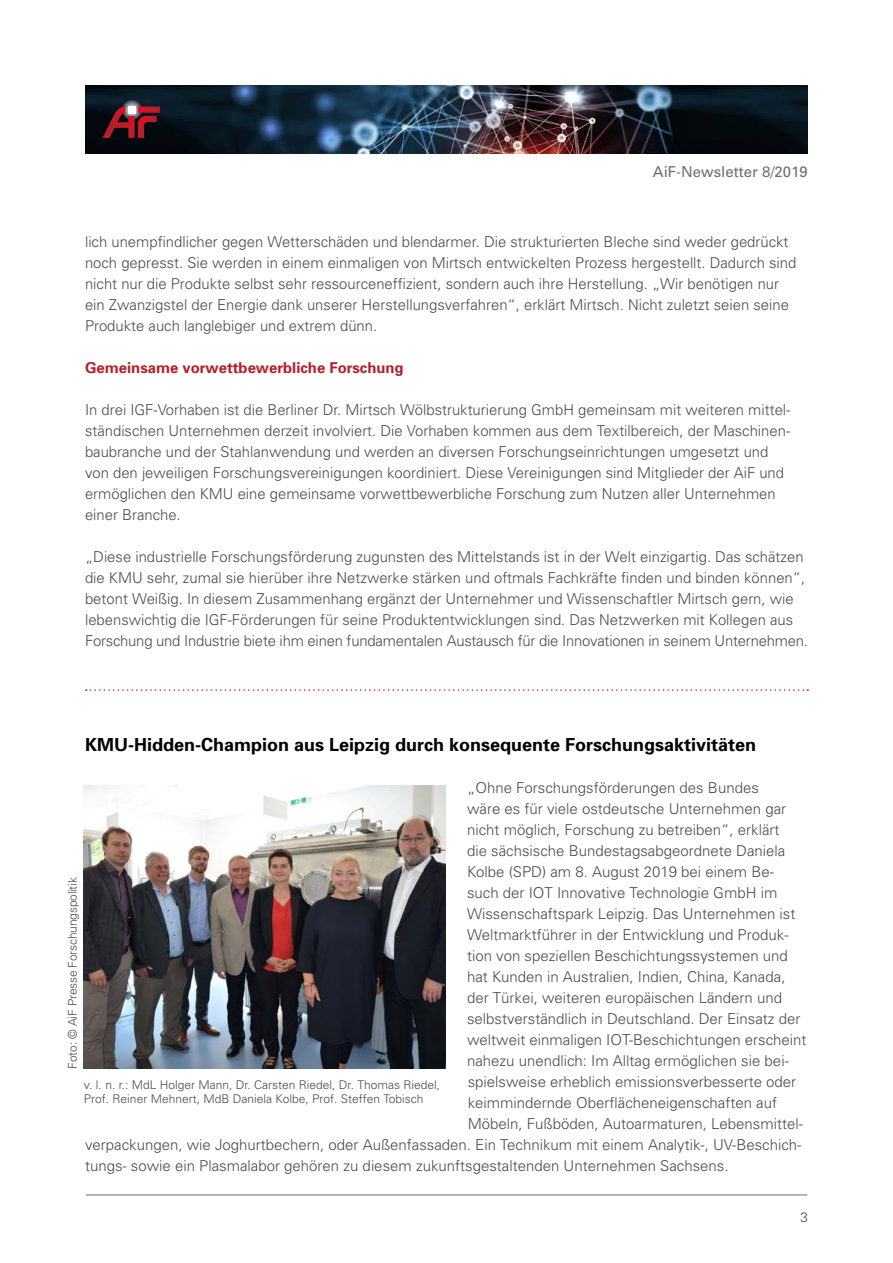
<style>
.page{position:relative;width:893px;height:1263px;background:#fff}
.page>*{position:absolute;margin:0;border:0;box-sizing:border-box;transform-origin:0 0}
.t1{font:700 18px "Univers";color:#000}
.t2{font:300 15px/21px "Univers";color:#4a4a49}
.t3{font:700 15px "Univers";color:#b61f29}
.t4{font:15px "Univers";color:#706f6f}
.t5{font:300 13.5px "Univers";color:#4a4a49}
.t6{font:300 12px/14.4px "Univers";color:#4a4a49}
</style>
<div class="page">
<img style="left:85px;top:85px;width:723px;height:68px">
<svg style="left:121px;top:99px;width:21px;height:21px"></svg>
<svg style="left:102px;top:106px;width:58px;height:32px"></svg>
<hr style="left:86px;top:1194px;width:721px;height:1px;background:#9d9d9c">
<svg style="left:86px;top:689px;width:722px;height:2px"></svg>
<img style="left:84px;top:786px;width:362px;height:282px">
<p class="t4" style="left:653px;top:163px;width:157px">AiF-Newsletter 8/2019</p>
<p class="t2" style="left:85px;top:231px;width:713px">lich unempfindlicher gegen Wetterschäden und blendarmer. Die strukturierten Bleche sind weder gedrückt noch gepresst. Sie werden in einem einmaligen von Mirtsch entwickelten Prozess hergestellt. Dadurch sind nicht nur die Produkte selbst sehr ressourceneffizient, sondern auch ihre Herstellung. „Wir benötigen nur ein Zwanzigstel der Energie dank unserer Herstellungsverfahren“, erklärt Mirtsch. Nicht zuletzt seien seine Produkte auch langlebiger und extrem dünn.</p>
<p class="t3" style="left:85px;top:359px;width:320px">Gemeinsame vorwettbewerbliche Forschung</p>
<p class="t2" style="left:85px;top:399px;width:707px">In drei IGF-Vorhaben ist die Berliner Dr. Mirtsch Wölbstrukturierung GmbH gemeinsam mit weiteren mittel&shy;ständischen Unternehmen derzeit involviert. Die Vorhaben kommen aus dem Textilbereich, der Maschinen&shy;baubranche und der Stahlanwendung und werden an diversen Forschungseinrichtungen umgesetzt und von den jeweiligen Forschungsvereinigungen koordiniert. Diese Vereinigungen sind Mitglieder der AiF und ermöglichen den KMU eine gemeinsame vorwettbewerbliche Forschung zum Nutzen aller Unternehmen einer Branche.</p>
<p class="t2" style="left:85px;top:546px;width:724px">„Diese industrielle Forschungsförderung zugunsten des Mittelstands ist in der Welt einzigartig. Das schätzen die KMU sehr, zumal sie hierüber ihre Netzwerke stärken und oftmals Fachkräfte finden und binden können“, betont Weißig. In diesem Zusammenhang ergänzt der Unternehmer und Wissenschaftler Mirtsch gern, wie lebenswichtig die IGF-Förderungen für seine Produktentwicklungen sind. Das Netzwerken mit Kollegen aus Forschung und Industrie biete ihm einen fundamentalen Austausch für die Innovationen in seinem Unternehmen.</p>
<p class="t1" style="left:85px;top:734px;width:673px">KMU-Hidden-Champion aus Leipzig durch konsequente Forschungsaktivitäten</p>
<p class="t2" style="left:467px;top:777px;width:293px">„Ohne Forschungsförderungen des Bundes</p>
<p class="t2" style="left:467px;top:798px;width:321px">wäre es für viele ostdeutsche Unternehmen gar</p>
<p class="t2" style="left:467px;top:819px;width:314px">nicht möglich, Forschung zu betreiben“, erklärt</p>
<p class="t2" style="left:467px;top:840px;width:320px">die sächsische Bundestagsabgeordnete Daniela</p>
<p class="t2" style="left:467px;top:861px;width:308px">Kolbe (SPD) am 8. August 2019 bei einem Be-</p>
<p class="t2" style="left:467px;top:882px;width:312px">such der IOT Innovative Technologie GmbH im</p>
<p class="t2" style="left:467px;top:903px;width:330px">Wissenschaftspark Leipzig. Das Unternehmen ist</p>
<p class="t2" style="left:467px;top:924px;width:323px">Weltmarktführer in der Entwicklung und Produk-</p>
<p class="t2" style="left:467px;top:945px;width:322px">tion von speziellen Beschichtungssystemen und</p>
<p class="t2" style="left:467px;top:966px;width:320px">hat Kunden in Australien, Indien, China, Kanada,</p>
<p class="t2" style="left:467px;top:987px;width:317px">der Türkei, weiteren europäischen Ländern und</p>
<p class="t2" style="left:467px;top:1008px;width:335px">selbstverständlich in Deutschland. Der Einsatz der</p>
<p class="t2" style="left:467px;top:1029px;width:341px">weltweit einmaligen IOT-Beschichtungen erscheint</p>
<p class="t2" style="left:467px;top:1050px;width:323px">nahezu unendlich: Im Alltag ermöglichen sie bei-</p>
<p class="t2" style="left:468px;top:1071px;width:330px">spielsweise erheblich emissionsverbesserte oder</p>
<p class="t2" style="left:468px;top:1092px;width:311px">keimmindernde Oberflächeneigenschaften auf</p>
<p class="t2" style="left:468px;top:1113px;width:337px">Möbeln, Fußböden, Autoarmaturen, Lebensmittel-</p>
<p class="t2" style="left:85px;top:1134px;width:718px">verpackungen, wie Joghurtbechern, oder Außenfassaden. Ein Technikum mit einem Analytik-, UV-Beschich-</p>
<p class="t2" style="left:85px;top:1155px;width:645px">tungs- sowie ein Plasmalabor gehören zu diesem zukunftsgestaltenden Unternehmen Sachsens.</p>
<p class="t5" style="left:800px;top:1209px;width:9px">3</p>
<p class="t6" style="left:65px;top:1068px;width:193px;rotate:-90deg">Foto: © AiF Presse Forschungspolitik</p>
<p class="t6" style="left:84px;top:1077px;width:358px">v. l. n. r.: MdL Holger Mann, Dr. Carsten Riedel, Dr. Thomas Riedel,<br>Prof. Reiner Mehnert, MdB Daniela Kolbe, Prof. Steffen Tobisch</p>
</div>
